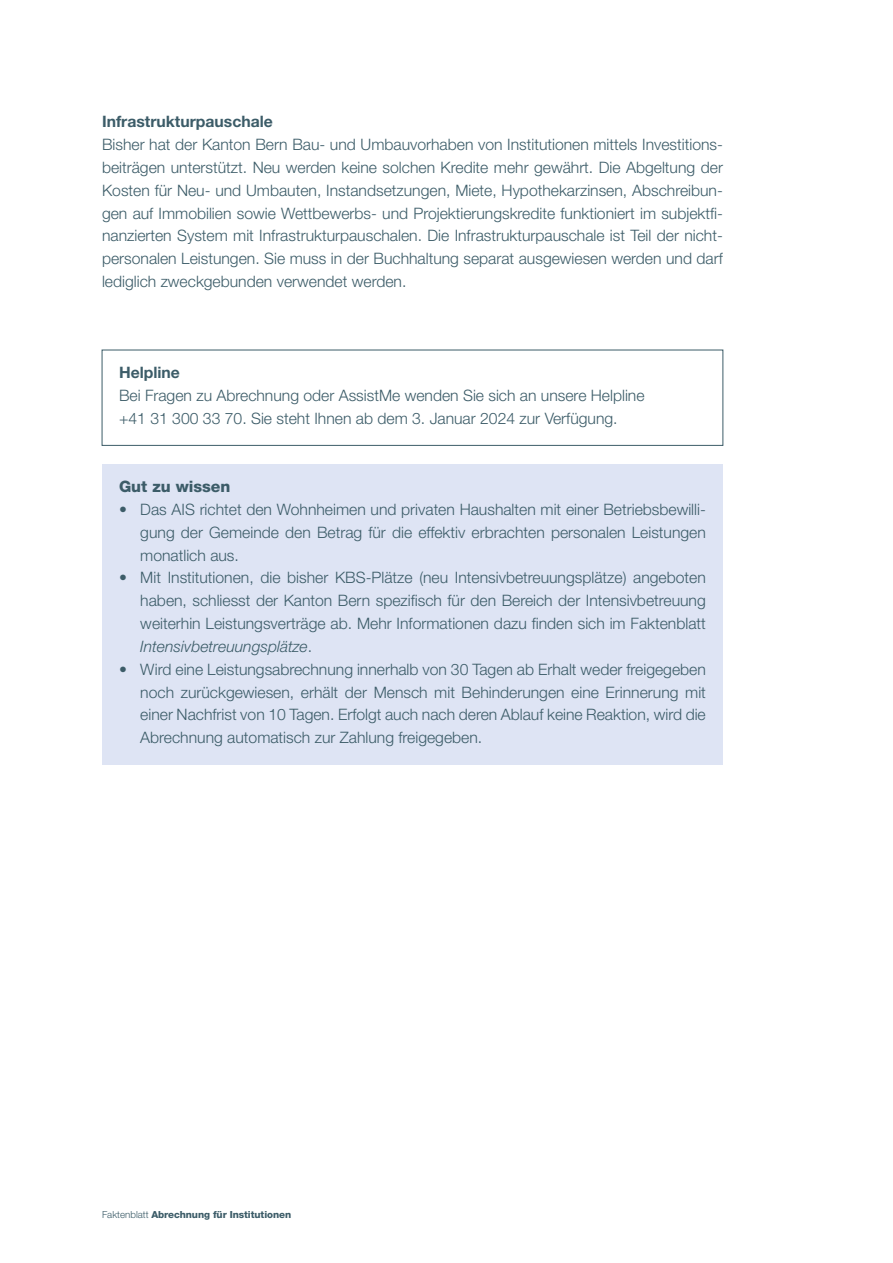
<style>
.page{position:relative;width:893px;height:1263px;background:#fff}
.page>*{position:absolute;margin:0;border:0;box-sizing:border-box;transform-origin:0 0}
.Lauftext{font:300 15.75px/22.8px "Helvetica Neue LT Std";color:#3c5c68;text-align:justify}
.Lauftext__border{font:300 15.75px/22.8px "Helvetica Neue LT Std";color:#3c5c68}
.H3_Titel{font:700 15.75px "Helvetica Neue LT Std";color:#3c5c68}
.H2_Titel__Shading{font:800 15.75px "Helvetica Neue LT Std";color:#3c5c68}
.H2_Titel__Border{font:700 15.75px "Helvetica Neue LT Std";color:#3c5c68}
.t1{font:800 9.75px "Helvetica Neue LT Std";letter-spacing:-.005em;color:#3c5c68}
.s1{font-style:italic}
.s2{font-weight:300}
</style>
<div class="page">
<div style="left:102px;top:350px;width:621px;height:96px;border:1px solid #3c5c68"></div>
<div style="left:102px;top:464px;width:621px;height:50px;background:#dee4f4"></div>
<div style="left:102px;top:487px;width:621px;height:95px;background:#dee4f4"></div>
<div style="left:102px;top:555px;width:621px;height:118px;background:#dee4f4"></div>
<div style="left:102px;top:646px;width:621px;height:119px;background:#dee4f4"></div>
<h3 class="H3_Titel" style="left:102px;top:112px;width:172px">Infrastrukturpauschale</h3>
<p class="Lauftext" style="left:102px;top:133px;width:622px">Bisher hat der Kanton Bern Bau- und Umbauvorhaben von Institutionen mittels Investitions&shy;beiträgen unterstützt. Neu werden keine solchen Kredite mehr gewährt. Die Abgeltung der Kosten für Neu- und Umbauten, Instandsetzungen, Miete, Hypothekarzinsen, Abschreibun&shy;gen auf Immobilien sowie Wettbewerbs- und Projektierungskredite funktioniert im subjektfi&shy;nanzierten System mit Infrastrukturpauschalen. Die Infrastrukturpauschale ist Teil der nicht&shy;personalen Leistungen. Sie muss in der Buchhaltung separat ausgewiesen werden und darf lediglich zweckgebunden verwendet werden.</p>
<h2 class="H2_Titel__Border" style="left:119px;top:363px;width:62px">Helpline</h2>
<p class="Lauftext__border" style="left:119px;top:384px;width:527px">Bei Fragen zu Abrechnung oder AssistMe wenden Sie sich an unsere Helpline +41 31 300 33 70. Sie steht Ihnen ab dem 3. Januar 2024 zur Verfügung.</p>
<h2 class="H2_Titel__Shading" style="left:119px;top:477px;width:113px">Gut zu wissen</h2>
<p class="Lauftext" style="left:140px;top:498px;width:567px;text-indent:-21px">• Das AIS richtet den Wohnheimen und privaten Haushalten mit einer Betriebsbewilli&shy;gung der Gemeinde den Betrag für die effektiv erbrachten personalen Leistungen monatlich aus.</p>
<p class="Lauftext" style="left:140px;top:566px;width:567px;text-indent:-21px">• Mit Institutionen, die bisher KBS-Plätze (neu Intensivbetreuungsplätze) angeboten haben, schliesst der Kanton Bern spezifisch für den Bereich der Intensivbetreuung weiterhin Leistungsverträge ab. Mehr Informationen dazu finden sich im Faktenblatt <span class="s1">Intensivbetreuungsplätze</span>.</p>
<p class="Lauftext" style="left:140px;top:657px;width:567px;text-indent:-21px">• Wird eine Leistungsabrechnung innerhalb von 30 Tagen ab Erhalt weder freigegeben noch zurückgewiesen, erhält der Mensch mit Behinderungen eine Erinnerung mit einer Nachfrist von 10 Tagen. Erfolgt auch nach deren Ablauf keine Reaktion, wird die Abrechnung automatisch zur Zahlung freigegeben.</p>
<p class="t1" style="left:102px;top:1208px;width:191px"><span class="s2">Faktenblatt</span> Abrechnung für Institutionen</p>
</div>
